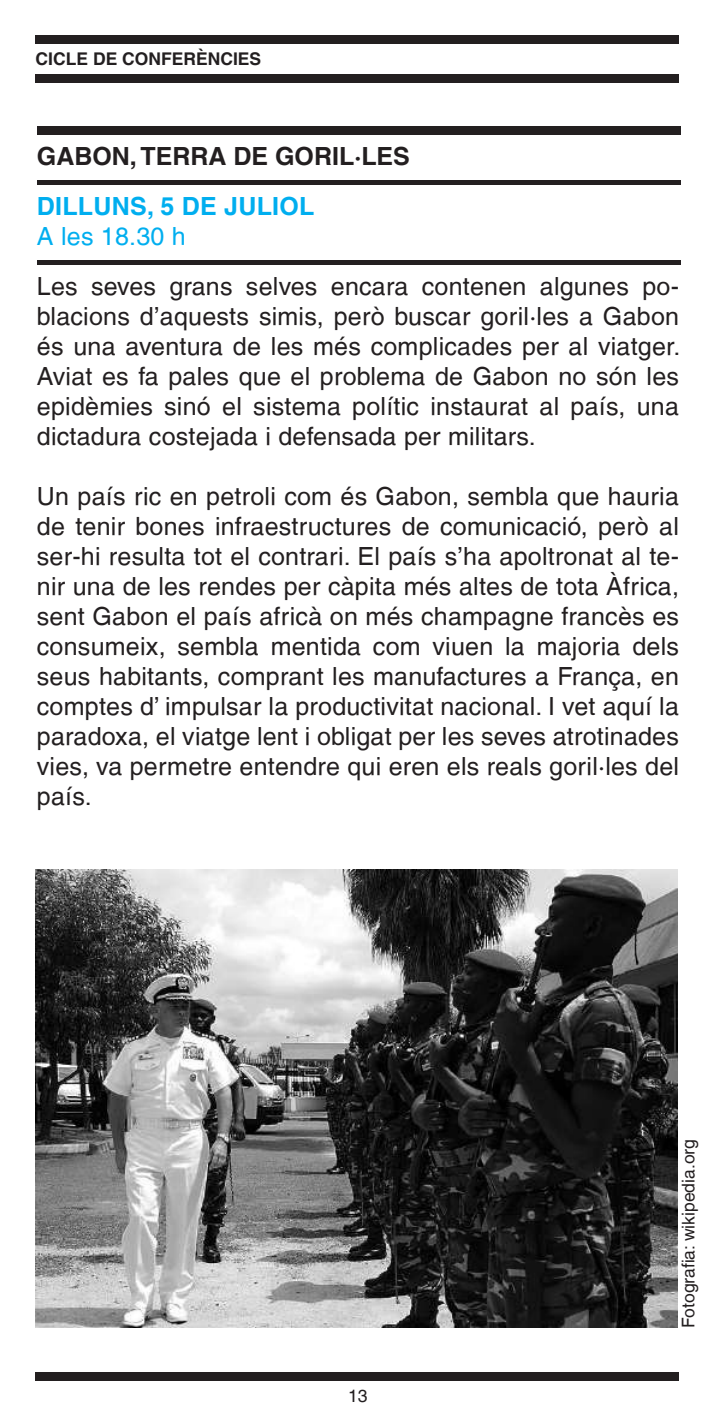
<style>
.page{position:relative;width:709px;height:1418px;background:#fff}
.page>*{position:absolute;margin:0;border:0;box-sizing:border-box;transform-origin:0 0}
.t1{font:25px/30px "Helvetica LT";letter-spacing:.01em;color:#231f20;text-align:justify}
.t2{font:700 25px "Helvetica LT";color:#231f20}
.t3{font:700 25px "Helvetica LT";letter-spacing:.01em;color:#00aeef}
.t4{font:25px "Helvetica LT";letter-spacing:.01em;color:#00aeef}
.t5{font:17.5px "Helvetica LT";color:#231f20}
.t6{font:700 17.5px "Helvetica LT";color:#231f20}
</style>
<div class="page">
<div style="left:35px;top:35px;width:644px;height:9px;background:#231f20"></div>
<div style="left:35px;top:74px;width:644px;height:9px;background:#231f20"></div>
<div style="left:35px;top:1372px;width:644px;height:8px;background:#231f20"></div>
<div style="left:37px;top:126px;width:643px;height:8px;background:#231f20"></div>
<hr style="left:37px;top:180px;width:643px;height:4px;background:#231f20">
<hr style="left:37px;top:260px;width:643px;height:4px;background:#231f20">
<img style="left:35px;top:869px;width:643px;height:458px">
<p class="t6" style="left:36px;top:48px;width:227px">CICLE DE CONFERÈNCIES</p>
<p class="t2" style="left:37px;top:140px;width:374px">GABON, TERRA DE GORIL·LES</p>
<p class="t3" style="left:37px;top:190px;width:279px">DILLUNS, 5 DE JULIOL</p>
<p class="t4" style="left:37px;top:221px;width:150px">A les 18.30 h</p>
<p class="t1" style="left:37px;top:271px;width:645px">Les seves grans selves encara contenen algunes po&shy;blacions d’aquests simis, però buscar goril·les a Gabon és una aventura de les més complicades per al viatger.<br>Aviat es fa pales que el problema de Gabon no són les epidèmies sinó el sistema polític instaurat al país, una dictadura costejada i defensada per militars.</p>
<p class="t1" style="left:37px;top:481px;width:643px">Un país ric en petroli com és Gabon, sembla que hauria de tenir bones infraestructures de comunicació, però al ser-hi resulta tot el contrari. El país s’ha apoltronat al te&shy;nir una de les rendes per càpita més altes de tota Àfrica, sent Gabon el país africà on més champagne francès es consumeix, sembla mentida com viuen la majoria dels seus habitants, comprant les manufactures a França, en comptes d’ impulsar la productivitat nacional. I vet aquí la paradoxa, el viatge lent i obligat per les seves atrotinades vies, va permetre entendre qui eren els reals goril·les del país.</p>
<p class="t5" style="left:348px;top:1385px;width:21px">13</p>
<p class="t5" style="left:678px;top:1327px;width:190px;rotate:-90deg">Fotografia: wikipedia.org</p>
</div>
